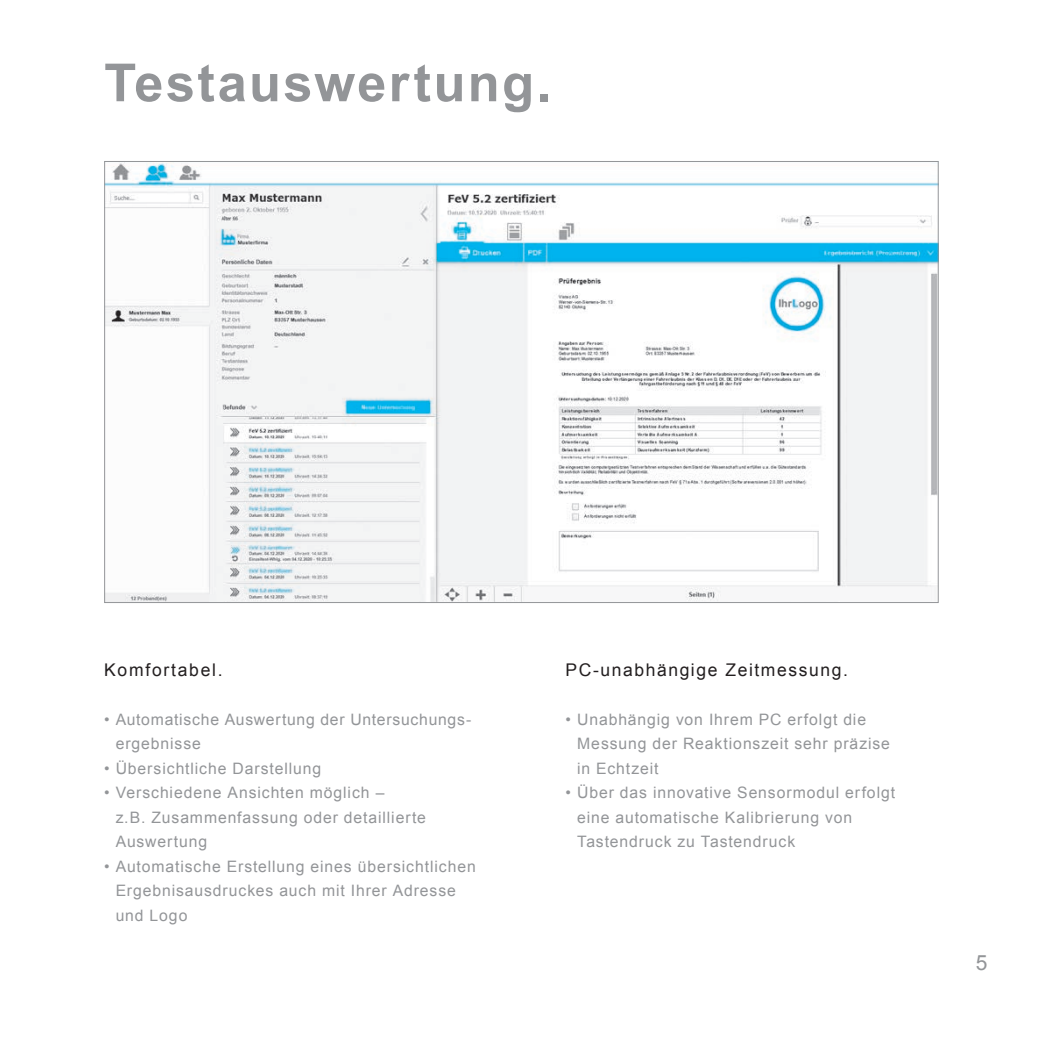
<style>
.page{position:relative;width:1042px;height:1042px;background:#fff}
.page>*{position:absolute;margin:0;border:0;box-sizing:border-box;transform-origin:0 0}
.t1{font:700 52.5px "Arial";letter-spacing:.045em;color:#939598}
.t2{font:21px "Arial";color:#939598}
.t3{font:17.5px "Arial";letter-spacing:.09em;color:#231f20}
.t4{font:15.75px/24.5px "Arial";letter-spacing:.055em;color:#939598}
</style>
<div class="page">
<img style="left:106px;top:163px;width:830px;height:438px">
<h1 class="t1" style="left:104px;top:48px;width:448px">Testauswertung.</h1>
<p class="t3" style="left:104px;top:658px;width:120px">Komfortabel.</p>
<p class="t4" style="left:116px;top:707px;width:357px;text-indent:-11px">• Automatische Auswertung der Untersuchungs&shy;ergebnisse</p>
<p class="t4" style="left:104px;top:756px;width:218px">• Übersichtliche Darstellung</p>
<p class="t4" style="left:116px;top:780px;width:312px;text-indent:-11px">• Verschiedene Ansichten möglich –<br>z.B. Zusammenfassung oder detaillierte<br>Auswertung</p>
<p class="t4" style="left:116px;top:854px;width:362px;text-indent:-11px">• Automatische Erstellung eines übersichtlichen<br>Ergebnisausdruckes auch mit Ihrer Adresse und Logo</p>
<p class="t3" style="left:566px;top:658px;width:284px">PC-unabhängige Zeitmessung.</p>
<p class="t4" style="left:577px;top:707px;width:314px;text-indent:-11px">• Unabhängig von Ihrem PC erfolgt die<br>Messung der Reaktionszeit sehr präzise in Echtzeit</p>
<p class="t4" style="left:577px;top:780px;width:319px;text-indent:-11px">• Über das innovative Sensormodul erfolgt eine automatische Kalibrierung von<br>Tastendruck zu Tastendruck</p>
<h2 class="t2" style="left:975px;top:948px;width:13px">5</h2>
</div>
